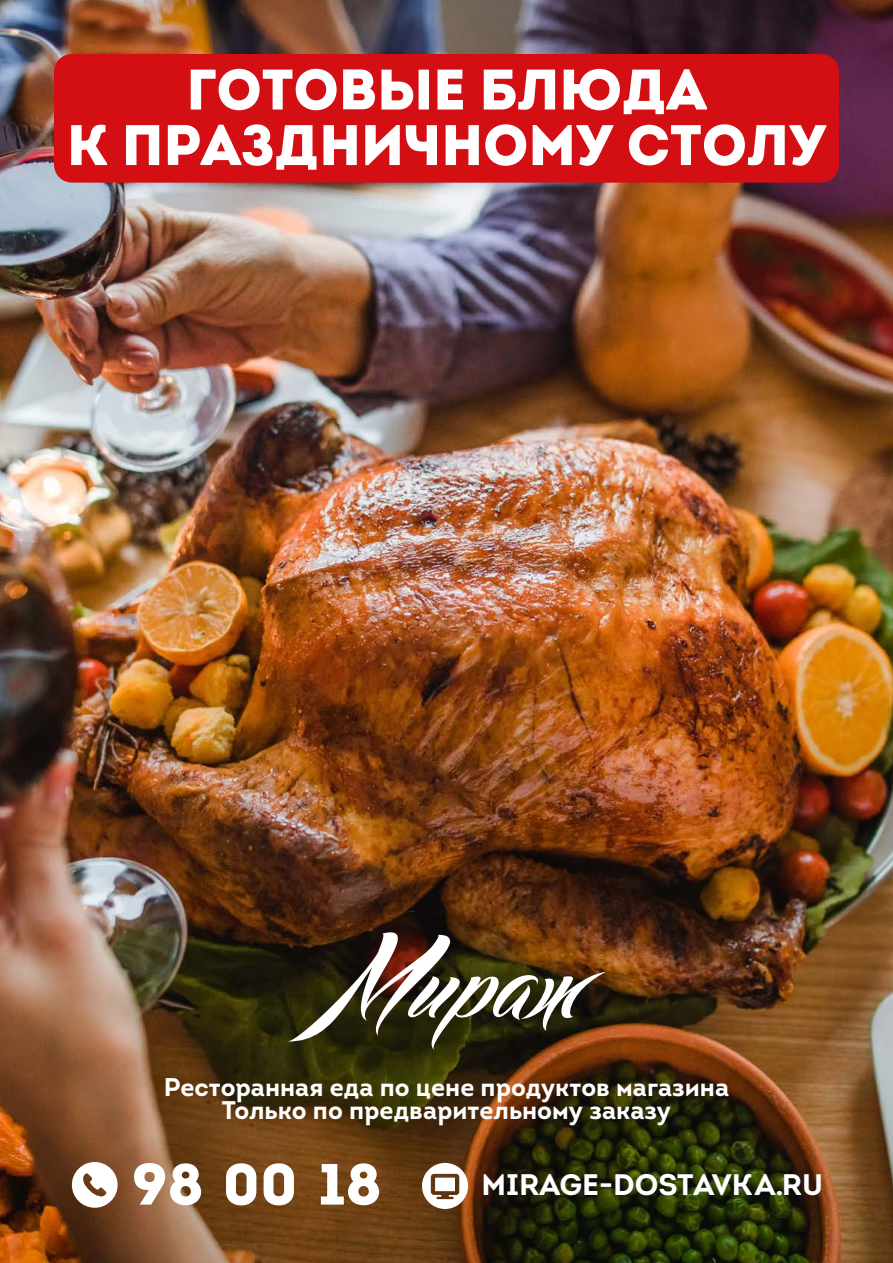
<style>
.page{position:relative;width:893px;height:1263px;background:#fff}
.page>*{position:absolute;margin:0;border:0;box-sizing:border-box;transform-origin:0 0}
.t1{font:57.9px "Intro Black Caps";color:#fff}
.t2{font:57px/55.5px "Intro Black Caps";color:#fff;text-align:center}
.t3{font:29.7px "Intro Bold Caps";color:#fff}
.t4{font:700 25.5px/22.5px "Intro";color:#fff;text-align:center}
</style>
<div class="page">
<img style="left:0;top:0;width:893px;height:1263px">
<div style="left:54px;top:54px;width:785px;height:129px;background:#d40f14;border-radius:18px"></div>
<svg style="left:72px;top:1162px;width:46px;height:46px"></svg>
<svg style="left:422px;top:1163px;width:46px;height:46px"></svg>
<svg style="left:287px;top:932px;width:319px;height:118px"></svg>
<h2 class="t2" style="left:67px;top:61px;width:761px">готовые блюда<br>к праздничному столу</h2>
<p class="t4" style="left:164px;top:1076px;width:567px">Ресторанная еда по цене продуктов магазина<br>Только по предварительному заказу</p>
<h1 class="t1" style="left:132px;top:1146px;width:251px">98 00 18</h1>
<p class="t3" style="left:482px;top:1166px;width:343px">MIRAGE-DOSTAVKA.RU</p>
</div>
